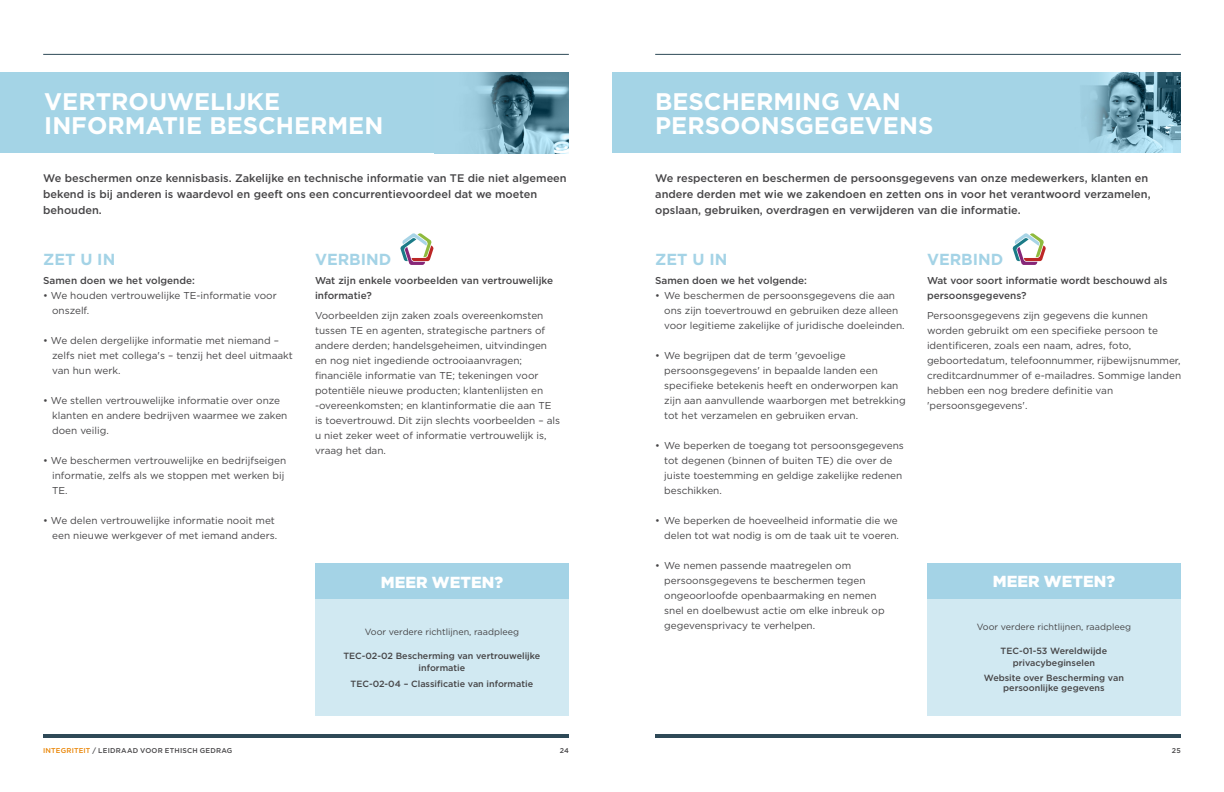
<style>
.page{position:relative;width:1224px;height:792px;background:#fff}
.page>*{position:absolute;margin:0;border:0;box-sizing:border-box;transform-origin:0 0}
.t1{font:700 24px/24px "Gotham";color:#fff}
.t2{font:700 16px "Gotham";color:#a4d3e6}
.t3{font:900 16px "Gotham";color:#fff}
.t4{font:500 11px/16px "Gotham";color:#464547}
.t5{font:10px/15px "Gotham";color:#464547}
.t6{font:500 10px/15px "Gotham";color:#464547}
.t7{font:500 9px/12px "Gotham";color:#464547;text-align:center}
.t8{font:9px "Gotham";color:#464547}
.t9{font:500 7px "Gotham";letter-spacing:.03em;color:#464547}
.s1{color:#e98300}
</style>
<div class="page">
<hr style="left:655px;top:734px;width:526px;height:4px;background:#2e4957">
<hr style="left:655px;top:54px;width:526px;height:1px;background:#2e4957">
<hr style="left:43px;top:734px;width:526px;height:4px;background:#2e4957">
<hr style="left:43px;top:54px;width:526px;height:1px;background:#2e4957">
<div style="left:612px;top:72px;width:569px;height:81px;background:#a4d4e6"></div>
<img style="left:1088px;top:72px;width:93px;height:81px">
<div style="left:0;top:72px;width:569px;height:81px;background:#a4d4e6"></div>
<img style="left:476px;top:72px;width:93px;height:81px">
<div style="left:927px;top:599px;width:254px;height:117px;background:#d1e9f2"></div>
<div style="left:927px;top:564px;width:254px;height:35px;background:#a4d3e6"></div>
<div style="left:315px;top:599px;width:254px;height:117px;background:#d1e9f2"></div>
<div style="left:315px;top:564px;width:254px;height:35px;background:#a4d3e6"></div>
<svg style="left:400px;top:233px;width:34px;height:32px"></svg>
<svg style="left:1013px;top:233px;width:33px;height:32px"></svg>
<h1 class="t1" style="left:44px;top:89px;width:341px">VERTROUWELIJKE<br>INFORMATIE BESCHERMEN</h1>
<h1 class="t1" style="left:655px;top:89px;width:280px">BESCHERMING VAN<br>PERSOONSGEGEVENS</h1>
<p class="t4" style="left:43px;top:170px;width:525px">We beschermen onze kennisbasis. Zakelijke en technische informatie van TE die niet algemeen bekend is bij anderen is waardevol en geeft ons een concurrentievoordeel dat we moeten behouden.</p>
<h2 class="t2" style="left:43px;top:249px;width:74px">ZET U IN</h2>
<p class="t6" style="left:43px;top:273px;width:153px">Samen doen we het volgende:</p>
<p class="t5" style="left:52px;top:288px;width:226px;text-indent:-9px">• We houden vertrouwelijke TE-informatie voor onszelf.</p>
<p class="t5" style="left:52px;top:333px;width:242px;text-indent:-9px">• We delen dergelijke informatie met niemand – zelfs niet met collega's – tenzij het deel uitmaakt van hun werk.</p>
<p class="t5" style="left:52px;top:393px;width:237px;text-indent:-9px">• We stellen vertrouwelijke informatie over onze klanten en andere bedrijven waarmee we zaken doen veilig.</p>
<p class="t5" style="left:52px;top:453px;width:236px;text-indent:-9px">• We beschermen vertrouwelijke en bedrijfseigen informatie, zelfs als we stoppen met werken bij<br>TE.</p>
<p class="t5" style="left:43px;top:513px;width:235px;text-align:right">• We delen vertrouwelijke informatie nooit met een nieuwe werkgever of met iemand anders.</p>
<p class="t4" style="left:655px;top:170px;width:497px">We respecteren en beschermen de persoonsgegevens van onze medewerkers, klanten en andere derden met wie we zakendoen en zetten ons in voor het verantwoord verzamelen, opslaan, gebruiken, overdragen en verwijderen van die informatie.</p>
<h2 class="t2" style="left:315px;top:249px;width:78px">VERBIND</h2>
<p class="t6" style="left:315px;top:273px;width:240px">Wat zijn enkele voorbeelden van vertrouwelijke informatie?</p>
<p class="t5" style="left:315px;top:308px;width:247px">Voorbeelden zijn zaken zoals overeenkomsten tussen TE en agenten, strategische partners of andere derden; handelsgeheimen, uitvindingen en nog niet ingediende octrooiaanvragen; financiële informatie van TE; tekeningen voor potentiële nieuwe producten; klantenlijsten en -overeenkomsten; en klantinformatie die aan TE is toevertrouwd. Dit zijn slechts voorbeelden – als u niet zeker weet of informatie vertrouwelijk is, vraag het dan.</p>
<h2 class="t2" style="left:927px;top:249px;width:78px">VERBIND</h2>
<p class="t6" style="left:927px;top:273px;width:242px">Wat voor soort informatie wordt beschouwd als persoonsgegevens?</p>
<p class="t5" style="left:927px;top:308px;width:256px">Persoonsgegevens zijn gegevens die kunnen worden gebruikt om een specifieke persoon te identificeren, zoals een naam, adres, foto, geboortedatum, telefoonnummer, rijbewijsnummer, creditcardnummer of e-mailadres. Sommige landen hebben een nog bredere definitie van 'persoonsgegevens'.</p>
<h2 class="t2" style="left:655px;top:249px;width:74px">ZET U IN</h2>
<p class="t6" style="left:655px;top:273px;width:153px">Samen doen we het volgende:</p>
<p class="t5" style="left:664px;top:288px;width:242px;text-indent:-9px">• We beschermen de persoonsgegevens die aan ons zijn toevertrouwd en gebruiken deze alleen voor legitieme zakelijke of juridische doeleinden.</p>
<p class="t5" style="left:664px;top:348px;width:243px;text-indent:-9px">• We begrijpen dat de term 'gevoelige persoonsgegevens' in bepaalde landen een specifieke betekenis heeft en onderworpen kan zijn aan aanvullende waarborgen met betrekking tot het verzamelen en gebruiken ervan.</p>
<p class="t5" style="left:664px;top:438px;width:241px;text-indent:-9px">• We beperken de toegang tot persoonsgegevens tot degenen (binnen of buiten TE) die over de juiste toestemming en geldige zakelijke redenen beschikken.</p>
<p class="t5" style="left:655px;top:513px;width:245px;text-align:right">• We beperken de hoeveelheid informatie die we delen tot wat nodig is om de taak uit te voeren.</p>
<p class="t5" style="left:664px;top:558px;width:222px;text-indent:-9px">• We nemen passende maatregelen om persoonsgegevens te beschermen tegen ongeoorloofde openbaarmaking en nemen snel en doelbewust actie om elke inbreuk op gegevensprivacy te verhelpen.</p>
<h2 class="t3" style="left:381px;top:571px;width:124px">MEER WETEN?</h2>
<h2 class="t3" style="left:993px;top:571px;width:124px">MEER WETEN?</h2>
<p class="t8" style="left:977px;top:621px;width:156px">Voor verdere richtlijnen, raadpleeg</p>
<p class="t7" style="left:1001px;top:645px;width:108px">TEC-01-53 Wereldwijde privacybeginselen</p>
<p class="t7" style="left:984px;top:673px;width:142px;line-height:10px">Website over Bescherming van persoonlijke gegevens</p>
<p class="t8" style="left:365px;top:626px;width:156px">Voor verdere richtlijnen, raadpleeg</p>
<p class="t7" style="left:343px;top:649px;width:198px">TEC-02-02 Bescherming van vertrouwelijke informatie</p>
<p class="t7" style="left:351px;top:677px;width:184px">TEC-02-04 – Classificatie van informatie</p>
<p class="t9" style="left:43px;top:746px;width:191px"><span class="s1">INTEGRITEIT</span> / LEIDRAAD VOOR ETHISCH GEDRAG</p>
<p class="t9" style="left:560px;top:746px;width:11px">24</p>
<p class="t9" style="left:1172px;top:746px;width:10px">25</p>
</div>
